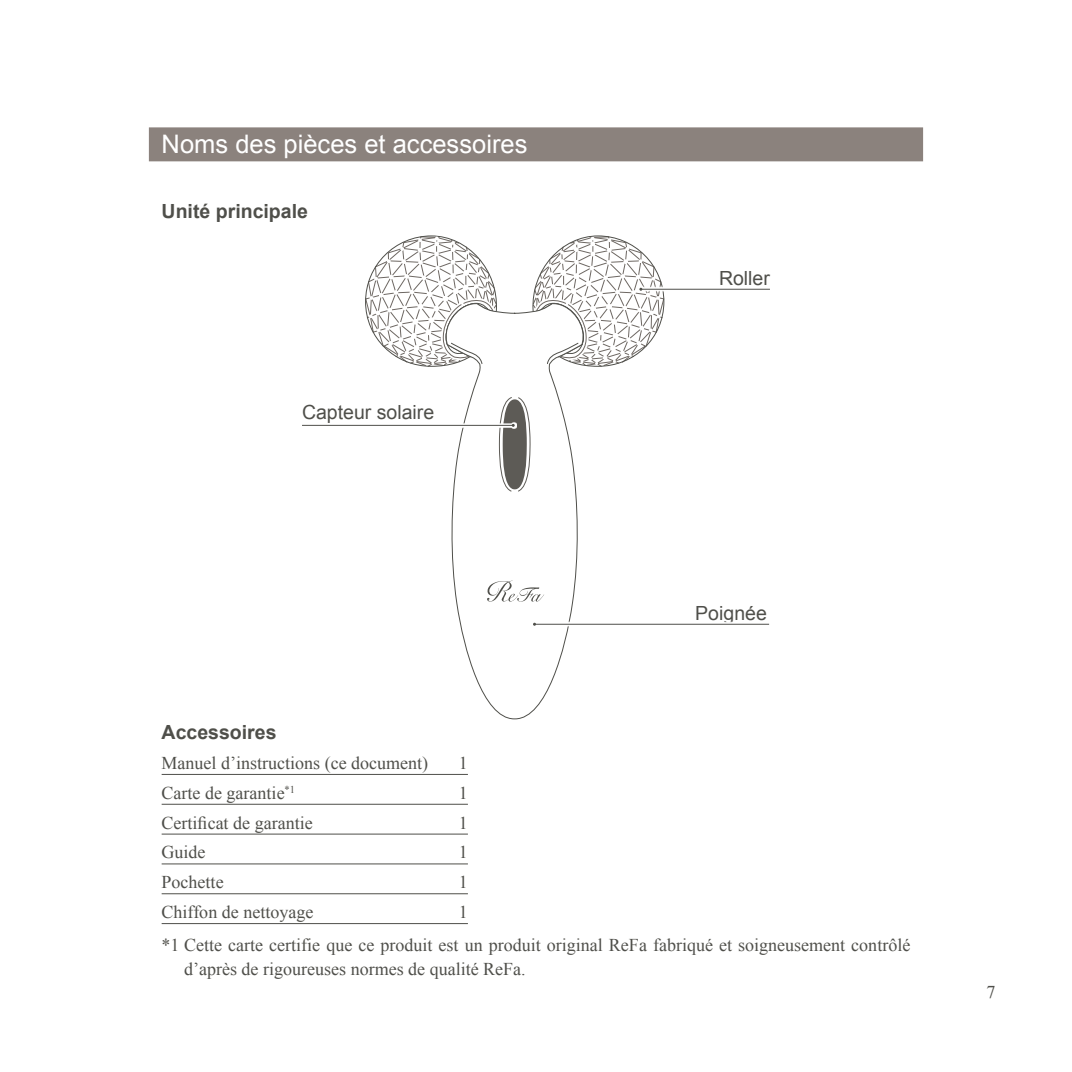
<style>
.page{position:relative;width:1072px;height:1072px;background:#fff}
.page>*{position:absolute;margin:0;border:0;box-sizing:border-box;transform-origin:0 0}
.t1{font:25.5px "Arial";color:#fff}
.t2{font:19.5px "Arial";color:#4f4f4a}
.t3{font:700 19.5px "Arial";color:#4f4f4a}
.t4{font:18px/33px "Times New Roman";color:#4f4f4a}
</style>
<div class="page">
<div style="left:149px;top:127px;width:774px;height:34px;background:#8b827d"></div>
<hr style="left:162px;top:774px;width:306px;height:1px;background:#4f4f4a">
<hr style="left:162px;top:803px;width:306px;height:1px;background:#4f4f4a">
<hr style="left:162px;top:833px;width:306px;height:1px;background:#4f4f4a">
<hr style="left:162px;top:863px;width:306px;height:1px;background:#4f4f4a">
<hr style="left:162px;top:893px;width:306px;height:1px;background:#4f4f4a">
<hr style="left:162px;top:923px;width:306px;height:1px;background:#4f4f4a">
<svg style="left:451px;top:311px;width:127px;height:408px"></svg>
<svg style="left:487px;top:580px;width:57px;height:21px"></svg>
<svg style="left:365px;top:235px;width:133px;height:132px"></svg>
<svg style="left:302px;top:422px;width:197px;height:7px"></svg>
<hr style="left:302px;top:425px;width:211px;height:1px;background:#4f4f4a">
<svg style="left:499px;top:397px;width:31px;height:95px"></svg>
<svg style="left:531px;top:620px;width:239px;height:8px"></svg>
<hr style="left:534px;top:623px;width:235px;height:1px;background:#4f4f4a">
<svg style="left:664px;top:288px;width:106px;height:1px"></svg>
<hr style="left:641px;top:289px;width:129px;height:1px;background:#4f4f4a">
<svg style="left:531px;top:235px;width:133px;height:132px"></svg>
<h1 class="t1" style="left:162px;top:127px;width:367px">Noms des pièces et accessoires</h1>
<p class="t3" style="left:162px;top:198px;width:148px">Unité principale</p>
<p class="t2" style="left:302px;top:399px;width:134px">Capteur solaire</p>
<p class="t2" style="left:719px;top:265px;width:52px">Roller</p>
<p class="t2" style="left:695px;top:600px;width:73px">Poignée</p>
<p class="t3" style="left:162px;top:719px;width:116px">Accessoires</p>
<p class="t4" style="left:162px;top:746px;width:268px">Manuel d’instructions (ce document)</p>
<p class="t4" style="left:459px;top:746px;width:10px">1</p>
<p class="t4" style="left:162px;top:776px;width:135px">Carte de garantie<sup>*1</sup></p>
<p class="t4" style="left:459px;top:776px;width:10px">1</p>
<p class="t4" style="left:162px;top:805px;width:152px">Certificat de garantie</p>
<p class="t4" style="left:459px;top:805px;width:10px">1</p>
<p class="t4" style="left:162px;top:835px;width:45px">Guide</p>
<p class="t4" style="left:459px;top:835px;width:10px">1</p>
<p class="t4" style="left:162px;top:865px;width:63px">Pochette</p>
<p class="t4" style="left:459px;top:865px;width:10px">1</p>
<p class="t4" style="left:162px;top:895px;width:153px">Chiffon de nettoyage</p>
<p class="t4" style="left:162px;top:895px;width:750px;text-indent:297px">1<br>*1 Cette carte certifie que ce produit est un produit original ReFa fabriqué et soigneusement contrôlé</p>
<p class="t4" style="left:184px;top:952px;width:343px">d’après de rigoureuses normes de qualité ReFa.</p>
<p class="t4" style="left:986px;top:974px;width:10px">7</p>
</div>
